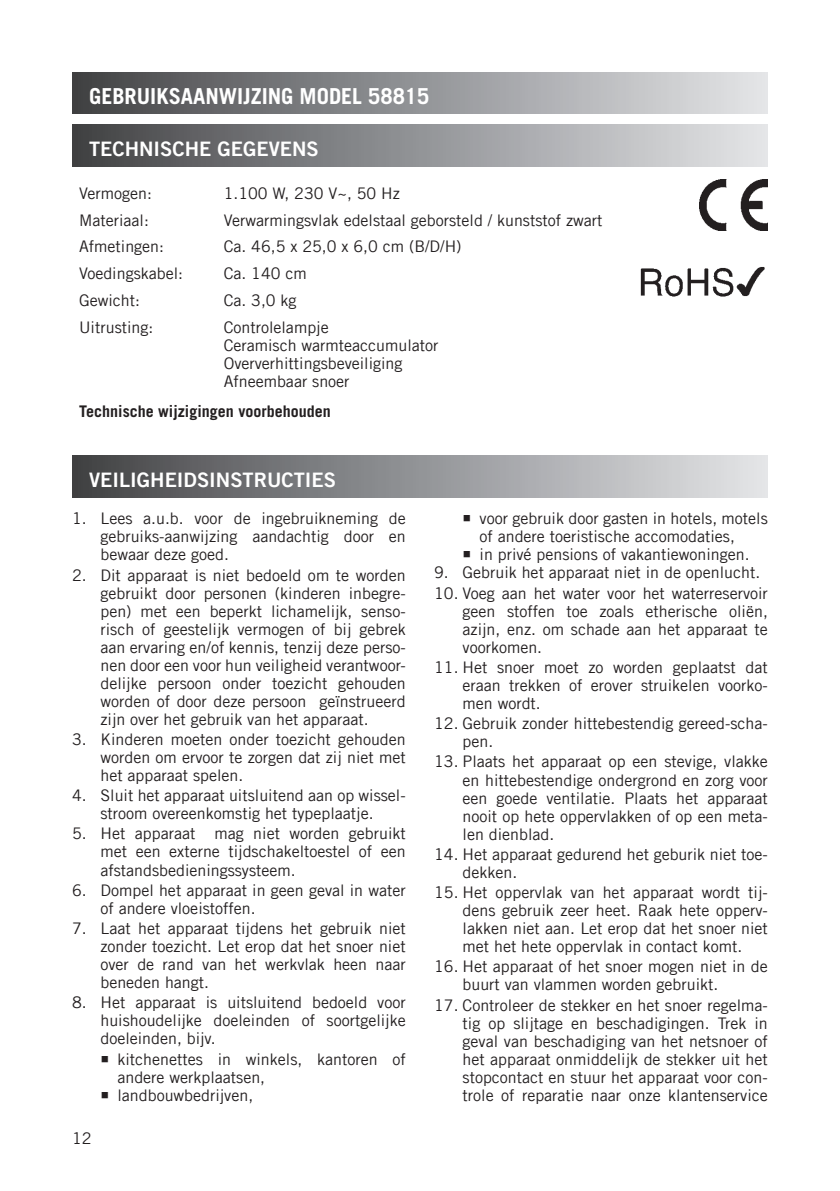
<style>
.page{position:relative;width:840px;height:1191px;background:#fff}
.page>*{position:absolute;margin:0;border:0;box-sizing:border-box;transform-origin:0 0}
.t1{font:700 22px "Trade Gothic LT Com";color:#fff}
.t2{font:20px "Trade Gothic LT Com Bd 2";color:#fff}
.t3{font:16px/18px "Trade Gothic LT Com";color:#231f20;text-align:justify}
.t4{font:700 16px "Trade Gothic LT Com";color:#231f20}
</style>
<div class="page">
<div style="left:72px;top:72px;width:695px;height:42px;background:linear-gradient(to right,#424346,#e4e5e8)"></div>
<div style="left:72px;top:456px;width:695px;height:41px;background:linear-gradient(to right,#424346,#e4e5e8)"></div>
<div style="left:72px;top:125px;width:695px;height:42px;background:linear-gradient(to right,#424346,#e4e5e8)"></div>
<img style="left:640px;top:267px;width:125px;height:30px">
<img style="left:699px;top:179px;width:68px;height:51px">
<h1 class="t1" style="left:89px;top:82px;width:341px">GEBRUIKSAANWIJZING Model 58815</h1>
<p class="t2" style="left:89px;top:136px;width:229px">TECHNISCHE GEGEVENS</p>
<p class="t3" style="left:79px;top:184px;width:74px">Vermogen:</p>
<p class="t3" style="left:223px;top:184px;width:178px">1.100 W, 230 V~, 50 Hz</p>
<p class="t3" style="left:79px;top:211px;width:71px">Materiaal:</p>
<p class="t3" style="left:223px;top:211px;width:380px">Verwarmingsvlak edelstaal geborsteld / kunststof zwart</p>
<p class="t3" style="left:79px;top:237px;width:86px">Afmetingen:</p>
<p class="t3" style="left:223px;top:237px;width:239px">Ca. 46,5 x 25,0 x 6,0 cm (B/D/H)</p>
<p class="t3" style="left:79px;top:264px;width:105px">Voedingskabel:</p>
<p class="t3" style="left:223px;top:264px;width:85px">Ca. 140 cm</p>
<p class="t3" style="left:79px;top:291px;width:62px">Gewicht:</p>
<p class="t3" style="left:223px;top:291px;width:74px">Ca. 3,0 kg</p>
<p class="t3" style="left:79px;top:318px;width:76px">Uitrusting:</p>
<p class="t3" style="left:223px;top:318px;width:216px;text-align:left">Controlelampje<br>Ceramisch warmteaccumulator<br>Oververhittingsbeveiliging<br>Afneembaar snoer</p>
<p class="t4" style="left:79px;top:402px;width:253px">Technische wijzigingen voorbehouden</p>
<p class="t2" style="left:89px;top:467px;width:246px">VEILIGHEIDSINSTRUCTIES</p>
<p class="t3" style="left:100px;top:509px;width:306px;text-indent:-28px">1. Lees a.u.b. voor de ingebruikneming de gebruiks-aanwijzing aandachtig door en bewaar deze goed.</p>
<p class="t3" style="left:100px;top:565px;width:307px;text-indent:-28px">2. Dit apparaat is niet bedoeld om te worden gebruikt door personen (kinderen inbegre&shy;pen) met een beperkt lichamelijk, senso&shy;risch of geestelijk vermogen of bij gebrek aan ervaring en/of kennis, tenzij deze perso&shy;nen door een voor hun veiligheid verantwoor&shy;delijke persoon onder toezicht gehouden worden of door deze persoon geïnstrueerd zijn over het gebruik van het apparaat.</p>
<p class="t3" style="left:100px;top:730px;width:306px;text-indent:-28px">3. Kinderen moeten onder toezicht gehouden worden om ervoor te zorgen dat zij niet met het apparaat spelen.</p>
<p class="t3" style="left:72px;top:786px;width:335px;text-align:center">4. Sluit het apparaat uitsluitend aan op wissel&shy;stroom overeenkomstig het typeplaatje.</p>
<p class="t3" style="left:100px;top:824px;width:307px;text-indent:-28px">5. Het apparaat mag niet worden gebruikt met een externe tijdschakeltoestel of een afstandsbedieningssysteem.</p>
<p class="t3" style="left:100px;top:881px;width:306px;text-indent:-28px">6. Dompel het apparaat in geen geval in water of andere vloeistoffen.</p>
<p class="t3" style="left:100px;top:919px;width:307px;text-indent:-28px">7. Laat het apparaat tijdens het gebruik niet zonder toezicht. Let erop dat het snoer niet over de rand van het werkvlak heen naar beneden hangt.</p>
<p class="t3" style="left:100px;top:993px;width:306px;text-indent:-28px">8. Het apparaat is uitsluitend bedoeld voor huishoudelijke doeleinden of soortgelijke doeleinden, bijv.</p>
<p class="t3" style="left:117px;top:1049px;width:289px;text-align:left">kitchenettes in winkels, kantoren of andere werkplaatsen,<br>landbouwbedrijven,</p>
<p class="t3" style="left:72px;top:1129px;width:21px">12</p>
<p class="t3" style="left:479px;top:509px;width:289px;text-align:left">voor gebruik door gasten in hotels, motels of andere toeristische accomodaties,<br>in privé pensions of vakantiewoningen.</p>
<p class="t3" style="left:434px;top:563px;width:327px">9. Gebruik het apparaat niet in de openlucht.</p>
<p class="t3" style="left:462px;top:584px;width:307px;text-indent:-28px">10. Voeg aan het water voor het waterreservoir geen stoffen toe zoals etherische oliën, azijn, enz. om schade aan het apparaat te voorkomen.</p>
<p class="t3" style="left:462px;top:658px;width:306px;text-indent:-28px">11. Het snoer moet zo worden geplaatst dat eraan trekken of erover struikelen voorko&shy;men wordt.</p>
<p class="t3" style="left:462px;top:714px;width:306px;text-indent:-28px">12. Gebruik zonder hittebestendig gereed-scha&shy;pen.</p>
<p class="t3" style="left:462px;top:752px;width:307px;text-indent:-28px">13. Plaats het apparaat op een stevige, vlakke en hittebestendige ondergrond en zorg voor een goede ventilatie. Plaats het apparaat nooit op hete oppervlakken of op een meta&shy;len dienblad.</p>
<p class="t3" style="left:462px;top:845px;width:307px;text-indent:-28px">14. Het apparaat gedurend het geburik niet toe&shy;dekken.</p>
<p class="t3" style="left:462px;top:883px;width:307px;text-indent:-28px">15. Het oppervlak van het apparaat wordt tij&shy;dens gebruik zeer heet. Raak hete opperv&shy;lakken niet aan. Let erop dat het snoer niet met het hete oppervlak in contact komt.</p>
<p class="t3" style="left:462px;top:957px;width:306px;text-indent:-28px">16. Het apparaat of het snoer mogen niet in de buurt van vlammen worden gebruikt.</p>
<p class="t3" style="left:462px;top:995px;width:306px;text-indent:-28px">17. Controleer de stekker en het snoer regelma&shy;tig op slijtage en beschadigingen. Trek in geval van beschadiging van het netsnoer of het apparaat onmiddelijk de stekker uit het stopcontact en stuur het apparaat voor con&shy;trole of reparatie naar onze klantenservice</p>
</div>
